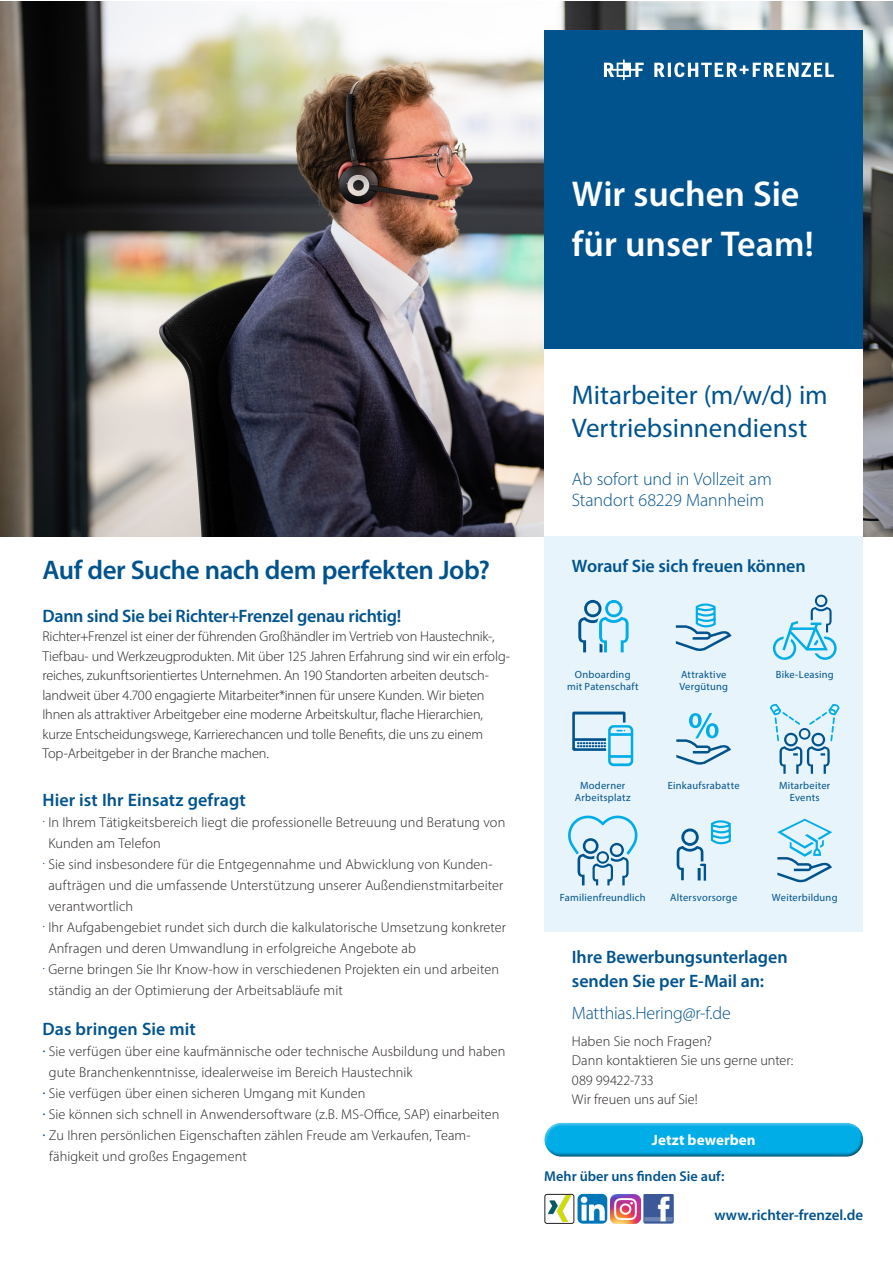
<style>
.page{position:relative;width:893px;height:1263px;background:#fff}
.page>*{position:absolute;margin:0;border:0;box-sizing:border-box;transform-origin:0 0}
.t1{font:600 36px "Myriad Pro";color:#fff}
.t2{font:27px/32.4px "Myriad Pro";color:#00538d}
.t3{font:600 27px "Myriad Pro";letter-spacing:-.015em;color:#00538d}
.t4{font:600 18px "Myriad Pro";letter-spacing:-.005em;color:#00538d}
.t5{font:300 18px "Myriad Pro";letter-spacing:-.005em;color:#00538d}
.t6{font:600 15px "Myriad Pro";color:#00538d}
.t7{font:700 15px "Myriad Pro";letter-spacing:.01em;color:#fff}
.t8{font:300 14.25px/21px "Myriad Pro";letter-spacing:.005em;color:#231f20}
.t9{font:300 14.25px/19.5px "Myriad Pro";letter-spacing:-.015em;color:#231f20}
.t10{font:600 14.25px "Myriad Pro";color:#00538d}
.t11{font:10.5px/12px "Myriad Pro";letter-spacing:.02em;color:#00538d;text-align:center}
</style>
<div class="page">
<img style="left:0;top:1px;width:893px;height:536px">
<div style="left:544px;top:536px;width:319px;height:395px;background:#e7f4fc"></div>
<div style="left:544px;top:349px;width:319px;height:187px;background:#fff"></div>
<div style="left:544px;top:30px;width:319px;height:319px;background:#00538d"></div>
<div style="left:541px;top:1118px;width:323px;height:31px;background:#fff;opacity:.75"></div>
<div style="left:543px;top:1129px;width:321px;height:28px;background:#231f20;opacity:.75"></div>
<svg style="left:578px;top:600px;width:51px;height:52px"></svg>
<svg style="left:572px;top:711px;width:61px;height:55px"></svg>
<svg style="left:568px;top:815px;width:69px;height:71px"></svg>
<svg style="left:676px;top:603px;width:56px;height:48px"></svg>
<svg style="left:676px;top:713px;width:55px;height:52px"></svg>
<svg style="left:676px;top:820px;width:55px;height:61px"></svg>
<svg style="left:773px;top:595px;width:64px;height:65px"></svg>
<svg style="left:770px;top:704px;width:70px;height:70px"></svg>
<svg style="left:777px;top:819px;width:55px;height:64px"></svg>
<svg style="left:654px;top:62px;width:180px;height:15px"></svg>
<svg style="left:604px;top:60px;width:40px;height:20px"></svg>
<img style="left:547px;top:1196px;width:24px;height:26px">
<div style="left:544px;top:1194px;width:30px;height:30px;border:1px solid #231f20;border-radius:2px"></div>
<img style="left:577px;top:1194px;width:30px;height:30px">
<img style="left:611px;top:1194px;width:29px;height:30px">
<img style="left:644px;top:1194px;width:29px;height:30px">
<p class="t1" style="left:572px;top:171px;width:229px">Wir suchen Sie</p>
<p class="t1" style="left:572px;top:220px;width:243px">für unser Team!</p>
<p class="t3" style="left:43px;top:552px;width:449px">Auf der Suche nach dem perfekten Job?</p>
<p class="t4" style="left:43px;top:604px;width:360px">Dann sind Sie bei Richter+Frenzel genau richtig!</p>
<p class="t9" style="left:43px;top:627px;width:454px">Richter+Frenzel ist einer der führenden Großhändler im Vertrieb von Haustechnik-,</p>
<p class="t9" style="left:43px;top:646px;width:469px">Tiefbau- und Werkzeugprodukten. Mit über 125 Jahren Erfahrung sind wir ein erfolg&shy;reiches, zukunftsorientiertes Unternehmen. An 190 Standorten arbeiten deutsch&shy;landweit über 4.700 engagierte Mitarbeiter*innen für unsere Kunden. Wir bieten</p>
<p class="t8" style="left:43px;top:704px;width:442px">Ihnen als attraktiver Arbeitgeber eine moderne Arbeitskultur, flache Hierarchien,</p>
<p class="t9" style="left:43px;top:724px;width:442px">kurze Entscheidungswege, Karrierechancen und tolle Benefits, die uns zu einem</p>
<p class="t8" style="left:43px;top:743px;width:228px">Top-Arbeitgeber in der Branche machen.</p>
<p class="t4" style="left:43px;top:788px;width:205px">Hier ist Ihr Einsatz gefragt</p>
<p class="t8" style="left:48px;top:811px;width:458px;text-indent:-6px"><sup>.</sup> In Ihrem Tätigkeitsbereich liegt die professionelle Betreuung und Beratung von<br>Kunden am Telefon</p>
<p class="t8" style="left:48px;top:853px;width:456px;text-indent:-6px"><sup>.</sup> Sie sind insbesondere für die Entgegennahme und Abwicklung von Kunden&shy;aufträgen und die umfassende Unterstützung unserer Außendienstmitarbeiter verantwortlich</p>
<p class="t8" style="left:48px;top:916px;width:459px;text-indent:-6px"><sup>.</sup> Ihr Aufgabengebiet rundet sich durch die kalkulatorische Umsetzung konkreter<br>Anfragen und deren Umwandlung in erfolgreiche Angebote ab</p>
<p class="t8" style="left:48px;top:958px;width:452px;text-indent:-6px"><sup>.</sup> Gerne bringen Sie Ihr Know-how in verschiedenen Projekten ein und arbeiten ständig an der Optimierung der Arbeitsabläufe mit</p>
<p class="t4" style="left:43px;top:1018px;width:155px">Das bringen Sie mit</p>
<p class="t8" style="left:49px;top:1041px;width:458px;text-indent:-6px"><sup>.</sup> Sie verfügen über eine kaufmännische oder technische Ausbildung und haben gute Branchenkenntnisse, idealerweise im Bereich Haustechnik</p>
<p class="t8" style="left:43px;top:1083px;width:458px"><sup>.</sup> Sie verfügen über einen sicheren Umgang mit Kunden<br><sup>.</sup> Sie können sich schnell in Anwendersoftware (z.B. MS-Office, SAP) einarbeiten <sup>.</sup> Zu Ihren persönlichen Eigenschaften zählen Freude am Verkaufen, Team-</p>
<p class="t8" style="left:49px;top:1146px;width:199px">fähigkeit und großes Engagement</p>
<p class="t2" style="left:572px;top:379px;width:257px">Mitarbeiter (m/w/d) im<br>Vertriebsinnendienst</p>
<p class="t5" style="left:572px;top:468px;width:201px">Ab sofort und in Vollzeit am</p>
<p class="t5" style="left:572px;top:490px;width:194px">Standort 68229 Mannheim</p>
<p class="t4" style="left:572px;top:554px;width:235px">Worauf Sie sich freuen können</p>
<p class="t11" style="left:575px;top:668px;width:57px">Onboarding</p>
<p class="t11" style="left:776px;top:668px;width:59px">Bike-Leasing</p>
<p class="t11" style="left:567px;top:680px;width:73px">mit Patenschaft</p>
<p class="t11" style="left:681px;top:668px;width:47px">Attraktive</p>
<p class="t11" style="left:679px;top:680px;width:50px">Vergütung</p>
<p class="t11" style="left:575px;top:779px;width:57px">Moderner<br>Arbeitsplatz</p>
<p class="t11" style="left:668px;top:779px;width:73px">Einkaufsrabatte</p>
<p class="t11" style="left:779px;top:779px;width:53px">Mitarbeiter<br>Events</p>
<p class="t11" style="left:560px;top:891px;width:87px">Familienfreundlich</p>
<p class="t11" style="left:670px;top:891px;width:69px">Altersvorsorge</p>
<p class="t11" style="left:772px;top:891px;width:67px">Weiterbildung</p>
<p class="t4" style="left:572px;top:946px;width:217px">Ihre Bewerbungsunterlagen</p>
<p class="t4" style="left:572px;top:970px;width:194px">senden Sie per E-Mail an:</p>
<p class="t5" style="left:572px;top:1002px;width:161px">Matthias.Hering@r-f.de</p>
<p class="t8" style="left:572px;top:1030px;width:142px">Haben Sie noch Fragen?</p>
<p class="t8" style="left:572px;top:1050px;width:223px">Dann kontaktieren Sie uns gerne unter:</p>
<p class="t8" style="left:572px;top:1069px;width:83px">089 99422-733</p>
<p class="t8" style="left:572px;top:1089px;width:127px">Wir freuen uns auf Sie!</p>
<p class="t7" style="left:652px;top:1130px;width:105px">Jetzt bewerben</p>
<p class="t10" style="left:544px;top:1167px;width:182px">Mehr über uns finden Sie auf:</p>
<p class="t6" style="left:714px;top:1206px;width:150px">www.richter-frenzel.de</p>
</div>
